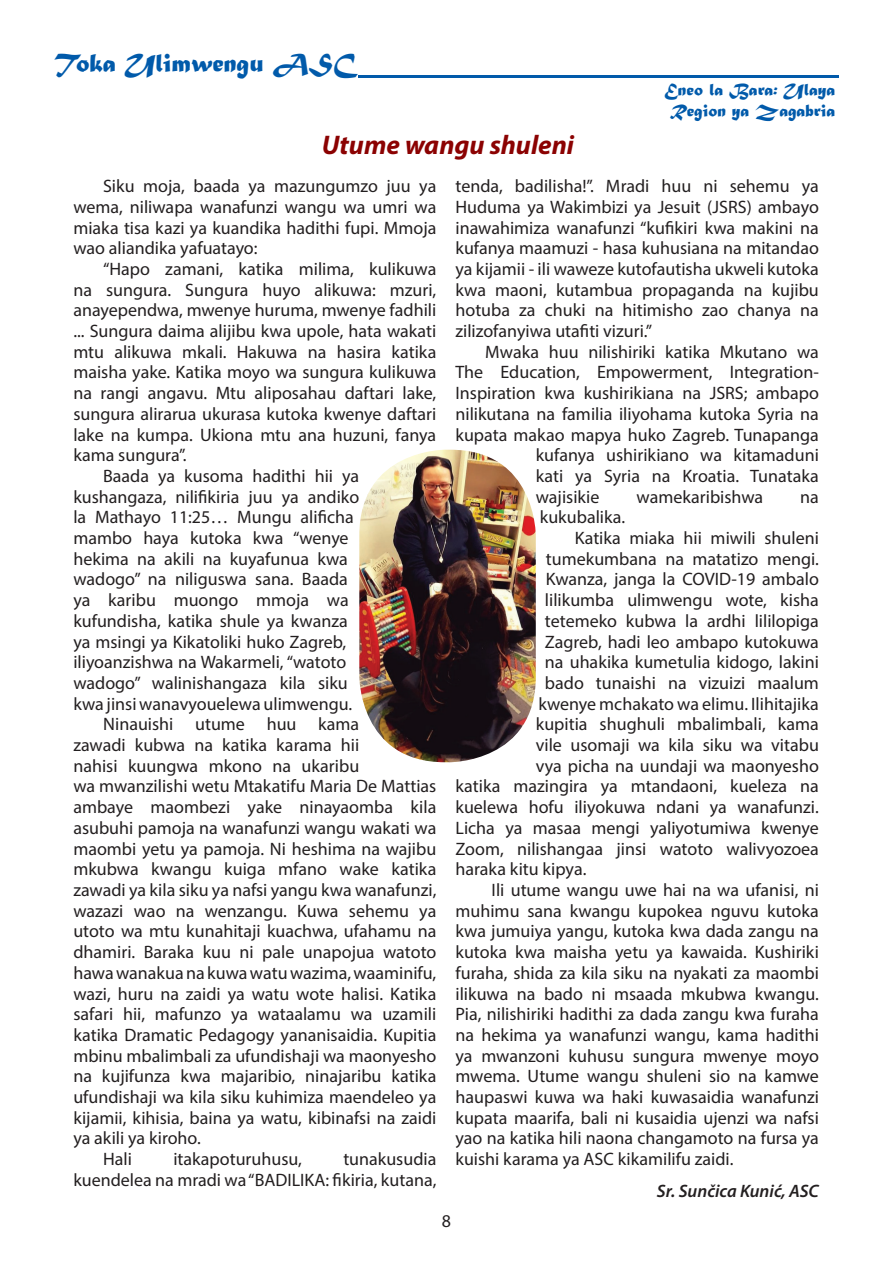
<style>
.page{position:relative;width:893px;height:1263px;background:#fff}
.page>*{position:absolute;margin:0;border:0;box-sizing:border-box;transform-origin:0 0}
.t1{font:italic 700 27px "Myriad Pro";color:#8b0202}
.t2{font:27px "Matura MT Script Capitals";color:#015aaa}
.t3{font:18px/20.7px "Myriad Pro";color:#231f20;text-align:justify}
.t4{font:18px/21.6px "Matura MT Script Capitals";color:#015aaa}
.t5{font:italic 600 18px "Myriad Pro";color:#231f20}
</style>
<div class="page">
<img style="left:359px;top:450px;width:177px;height:312px">
<svg style="left:358px;top:75px;width:480px;height:3px"></svg>
<h1 class="t2" style="left:55px;top:46px;width:303px">Toka Ulimwengu ASC</h1>
<p class="t4" style="left:664px;top:80px;width:172px">Eneo la Bara: Ulaya<br>Region ya Zagabria</p>
<h1 class="t1" style="left:322px;top:127px;width:254px">Utume wangu shuleni</h1>
<p class="t3" style="left:73px;top:175px;width:365px;text-indent:30px">Siku moja, baada ya mazungumzo juu ya wema, niliwapa wanafunzi wangu wa umri wa miaka tisa kazi ya kuandika hadithi fupi. Mmoja wao aliandika yafuatayo:</p>
<p class="t3" style="left:103px;top:258px;width:335px">“Hapo zamani, katika milima, kulikuwa</p>
<p class="t3" style="left:73px;top:279px;width:364px">na sungura. Sungura huyo alikuwa: mzuri,</p>
<p class="t3" style="left:73px;top:300px;width:365px">anayependwa, mwenye huruma, mwenye fadhili</p>
<p class="t3" style="left:73px;top:320px;width:365px">... Sungura daima alijibu kwa upole, hata wakati</p>
<p class="t3" style="left:73px;top:341px;width:365px">mtu alikuwa mkali. Hakuwa na hasira katika</p>
<p class="t3" style="left:73px;top:362px;width:365px">maisha yake. Katika moyo wa sungura kulikuwa</p>
<p class="t3" style="left:73px;top:382px;width:364px">na rangi angavu. Mtu aliposahau daftari lake,</p>
<p class="t3" style="left:73px;top:403px;width:364px">sungura alirarua ukurasa kutoka kwenye daftari</p>
<p class="t3" style="left:73px;top:424px;width:364px">lake na kumpa. Ukiona mtu ana huzuni, fanya</p>
<p class="t3" style="left:73px;top:445px;width:115px">kama sungura”.</p>
<p class="t3" style="left:103px;top:465px;width:258px">Baada ya kusoma hadithi hii ya</p>
<p class="t3" style="left:73px;top:486px;width:287px">kushangaza, nilifikiria juu ya andiko</p>
<p class="t3" style="left:73px;top:507px;width:282px">la Mathayo 11:25… Mungu alificha</p>
<p class="t3" style="left:73px;top:527px;width:277px">mambo haya kutoka kwa “wenye</p>
<p class="t3" style="left:73px;top:548px;width:276px">hekima na akili na kuyafunua kwa</p>
<p class="t3" style="left:73px;top:569px;width:276px">wadogo” na niliguswa sana. Baada</p>
<p class="t3" style="left:73px;top:589px;width:277px">ya karibu muongo mmoja wa</p>
<p class="t3" style="left:73px;top:610px;width:276px">kufundisha, katika shule ya kwanza</p>
<p class="t3" style="left:73px;top:631px;width:274px">ya msingi ya Kikatoliki huko Zagreb,</p>
<p class="t3" style="left:73px;top:652px;width:275px">iliyoanzishwa na Wakarmeli, “watoto</p>
<p class="t3" style="left:73px;top:672px;width:276px">wadogo” walinishangaza kila siku</p>
<p class="t3" style="left:73px;top:693px;width:280px">kwa jinsi wanavyouelewa ulimwengu.</p>
<p class="t3" style="left:103px;top:714px;width:258px">Ninauishi utume huu kama</p>
<p class="t3" style="left:73px;top:734px;width:287px">zawadi kubwa na katika karama hii</p>
<p class="t3" style="left:73px;top:755px;width:287px">nahisi kuungwa mkono na ukaribu</p>
<p class="t3" style="left:73px;top:776px;width:364px">wa mwanzilishi wetu Mtakatifu Maria De Mattias</p>
<p class="t3" style="left:73px;top:796px;width:364px">ambaye maombezi yake ninayaomba kila</p>
<p class="t3" style="left:73px;top:817px;width:365px">asubuhi pamoja na wanafunzi wangu wakati wa</p>
<p class="t3" style="left:73px;top:838px;width:364px">maombi yetu ya pamoja. Ni heshima na wajibu</p>
<p class="t3" style="left:73px;top:859px;width:365px">mkubwa kwangu kuiga mfano wake katika</p>
<p class="t3" style="left:73px;top:879px;width:365px">zawadi ya kila siku ya nafsi yangu kwa wanafunzi,</p>
<p class="t3" style="left:73px;top:900px;width:365px">wazazi wao na wenzangu. Kuwa sehemu ya</p>
<p class="t3" style="left:73px;top:921px;width:364px">utoto wa mtu kunahitaji kuachwa, ufahamu na</p>
<p class="t3" style="left:73px;top:941px;width:365px">dhamiri. Baraka kuu ni pale unapojua watoto</p>
<p class="t3" style="left:73px;top:962px;width:364px">hawa wanakua na kuwa watu wazima, waaminifu,</p>
<p class="t3" style="left:73px;top:983px;width:364px">wazi, huru na zaidi ya watu wote halisi. Katika</p>
<p class="t3" style="left:73px;top:1003px;width:364px">safari hii, mafunzo ya wataalamu wa uzamili</p>
<p class="t3" style="left:73px;top:1024px;width:365px">katika Dramatic Pedagogy yananisaidia. Kupitia</p>
<p class="t3" style="left:73px;top:1045px;width:365px">mbinu mbalimbali za ufundishaji wa maonyesho</p>
<p class="t3" style="left:73px;top:1066px;width:365px">na kujifunza kwa majaribio, ninajaribu katika</p>
<p class="t3" style="left:73px;top:1086px;width:364px">ufundishaji wa kila siku kuhimiza maendeleo ya</p>
<p class="t3" style="left:73px;top:1107px;width:365px">kijamii, kihisia, baina ya watu, kibinafsi na zaidi</p>
<p class="t3" style="left:73px;top:1128px;width:129px">ya akili ya kiroho.</p>
<p class="t3" style="left:103px;top:1148px;width:30px">Hali</p>
<p class="t3" style="left:173px;top:1148px;width:130px">itakapoturuhusu,</p>
<p class="t3" style="left:455px;top:175px;width:365px">tenda, badilisha!”. Mradi huu ni sehemu ya Huduma ya Wakimbizi ya Jesuit (JSRS) ambayo inawahimiza wanafunzi “kufikiri kwa makini na kufanya maamuzi - hasa kuhusiana na mitandao ya kijamii - ili waweze kutofautisha ukweli kutoka kwa maoni, kutambua propaganda na kujibu hotuba za chuki na hitimisho zao chanya na zilizofanyiwa utafiti vizuri.”</p>
<p class="t3" style="left:485px;top:341px;width:335px">Mwaka huu nilishiriki katika Mkutano wa</p>
<p class="t3" style="left:455px;top:362px;width:365px">The Education, Empowerment, Integration-</p>
<p class="t3" style="left:455px;top:382px;width:365px">Inspiration kwa kushirikiana na JSRS; ambapo</p>
<p class="t3" style="left:455px;top:403px;width:365px">nilikutana na familia iliyohama kutoka Syria na</p>
<p class="t3" style="left:455px;top:424px;width:365px">kupata makao mapya huko Zagreb. Tunapanga</p>
<p class="t3" style="left:536px;top:445px;width:285px">kufanya ushirikiano wa kitamaduni</p>
<p class="t3" style="left:536px;top:465px;width:285px">kati ya Syria na Kroatia. Tunataka</p>
<p class="t3" style="left:536px;top:486px;width:65px">wajisikie</p>
<p class="t3" style="left:636px;top:486px;width:128px">wamekaribishwa</p>
<p class="t3" style="left:800px;top:486px;width:20px">na</p>
<p class="t3" style="left:540px;top:507px;width:87px">kukubalika.</p>
<p class="t3" style="left:575px;top:527px;width:246px">Katika miaka hii miwili shuleni</p>
<p class="t3" style="left:546px;top:548px;width:275px">tumekumbana na matatizo mengi.</p>
<p class="t3" style="left:546px;top:569px;width:275px">Kwanza, janga la COVID-19 ambalo</p>
<p class="t3" style="left:545px;top:589px;width:275px">lilikumba ulimwengu wote, kisha</p>
<p class="t3" style="left:545px;top:610px;width:275px">tetemeko kubwa la ardhi lililopiga</p>
<p class="t3" style="left:545px;top:631px;width:275px">Zagreb, hadi leo ambapo kutokuwa</p>
<p class="t3" style="left:545px;top:652px;width:275px">na uhakika kumetulia kidogo, lakini</p>
<p class="t3" style="left:545px;top:672px;width:275px">bado tunaishi na vizuizi maalum</p>
<p class="t3" style="left:538px;top:693px;width:282px">kwenye mchakato wa elimu. Ilihitajika</p>
<p class="t3" style="left:536px;top:714px;width:285px">kupitia shughuli mbalimbali, kama</p>
<p class="t3" style="left:536px;top:734px;width:285px">vile usomaji wa kila siku wa vitabu</p>
<p class="t3" style="left:536px;top:755px;width:285px">vya picha na uundaji wa maonyesho</p>
<p class="t3" style="left:455px;top:776px;width:365px">katika mazingira ya mtandaoni, kueleza na</p>
<p class="t3" style="left:455px;top:796px;width:365px">kuelewa hofu iliyokuwa ndani ya wanafunzi.</p>
<p class="t3" style="left:455px;top:817px;width:365px">Licha ya masaa mengi yaliyotumiwa kwenye</p>
<p class="t3" style="left:455px;top:838px;width:365px">Zoom, nilishangaa jinsi watoto walivyozoea</p>
<p class="t3" style="left:455px;top:859px;width:132px">haraka kitu kipya.</p>
<p class="t3" style="left:492px;top:879px;width:329px">Ili utume wangu uwe hai na wa ufanisi, ni</p>
<p class="t3" style="left:455px;top:900px;width:365px">muhimu sana kwangu kupokea nguvu kutoka</p>
<p class="t3" style="left:455px;top:921px;width:365px">kwa jumuiya yangu, kutoka kwa dada zangu na</p>
<p class="t3" style="left:455px;top:941px;width:365px">kutoka kwa maisha yetu ya kawaida. Kushiriki</p>
<p class="t3" style="left:455px;top:962px;width:365px">furaha, shida za kila siku na nyakati za maombi</p>
<p class="t3" style="left:455px;top:983px;width:365px">ilikuwa na bado ni msaada mkubwa kwangu.</p>
<p class="t3" style="left:455px;top:1003px;width:365px">Pia, nilishiriki hadithi za dada zangu kwa furaha</p>
<p class="t3" style="left:455px;top:1024px;width:365px">na hekima ya wanafunzi wangu, kama hadithi</p>
<p class="t3" style="left:455px;top:1045px;width:365px">ya mwanzoni kuhusu sungura mwenye moyo</p>
<p class="t3" style="left:455px;top:1066px;width:365px">mwema. Utume wangu shuleni sio na kamwe</p>
<p class="t3" style="left:455px;top:1086px;width:365px">haupaswi kuwa wa haki kuwasaidia wanafunzi</p>
<p class="t3" style="left:455px;top:1107px;width:365px">kupata maarifa, bali ni kusaidia ujenzi wa nafsi</p>
<p class="t3" style="left:455px;top:1128px;width:365px">yao na katika hili naona changamoto na fursa ya</p>
<p class="t3" style="left:455px;top:1149px;width:280px">kuishi karama ya ASC kikamilifu zaidi.</p>
<p class="t5" style="left:657px;top:1179px;width:164px">Sr. Sunčica Kunić, ASC</p>
<p class="t3" style="left:73px;top:1148px;width:365px;text-align:right">tunakusudia<br>kuendelea na mradi wa “BADILIKA: fikiria, kutana,</p>
<p class="t3" style="left:442px;top:1210px;width:11px">8</p>
</div>
